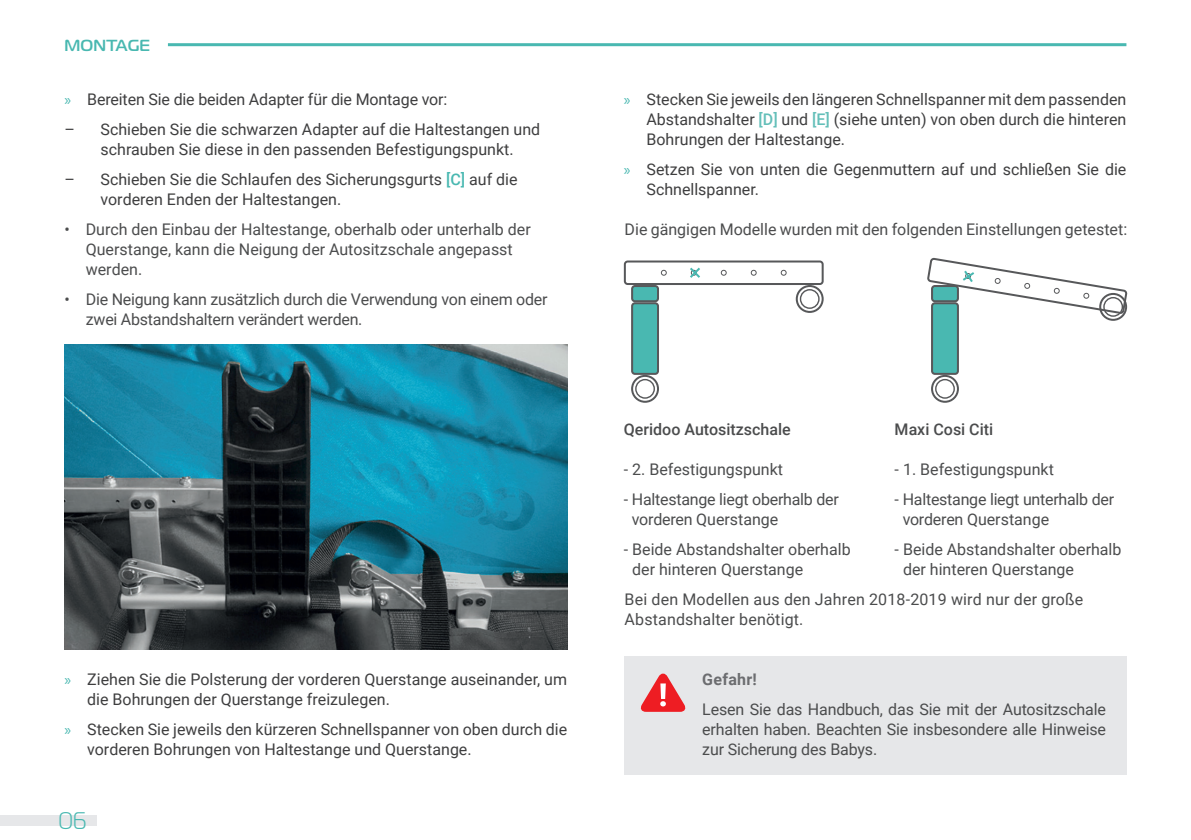
<style>
.page{position:relative;width:1191px;height:840px;background:#fff}
.page>*{position:absolute;margin:0;border:0;box-sizing:border-box;transform-origin:0 0}
.t1{font:300 24px "Magistral";color:#49b8b1}
.t2{font:16px/20px "Roboto";color:#4b4c4d}
.t3{font:16px/20px "Roboto";color:#3e3e3f}
.t4{font:500 16px "Roboto";color:#4b4c4d}
.t5{font:500 16px "Magistral";letter-spacing:.01em;color:#49b8b1}
.t6{font:700 16px "Roboto";letter-spacing:.02em;color:#6c6d70}
.s1{font-family:"Myriad Pro";color:#49b8b1}
.s2{font-weight:500;color:#49b8b1}
.s3{font-weight:500;color:#64bfb9}
</style>
<div class="page">
<div style="left:0;top:815px;width:96px;height:10px;background:#e6e7e9"></div>
<hr style="left:168px;top:43px;width:958px;height:3px;background:#49b8b1">
<img style="left:65px;top:345px;width:502px;height:304px">
<div style="left:624px;top:260px;width:199px;height:25px;border:2px solid #57585a;border-radius:3px"></div>
<div style="left:632px;top:286px;width:26px;height:15px;background:#49b8b1;border-radius:3px"></div>
<div style="left:631px;top:285px;width:28px;height:17px;border:2px solid #57585a;border-radius:3px"></div>
<div style="left:632px;top:303px;width:26px;height:70px;background:#49b8b1;border-radius:3px"></div>
<div style="left:631px;top:302px;width:28px;height:72px;border:2px solid #57585a;border-radius:3px"></div>
<div style="left:631px;top:374px;width:28px;height:28px;border:2px solid #57585a;border-radius:50%"></div>
<div style="left:795px;top:285px;width:28px;height:28px;border:2px solid #57585a;border-radius:50%"></div>
<div style="left:932px;top:303px;width:26px;height:70px;background:#49b8b1;border-radius:3px"></div>
<div style="left:931px;top:302px;width:28px;height:72px;border:2px solid #57585a;border-radius:3px"></div>
<div style="left:931px;top:374px;width:28px;height:28px;border:2px solid #57585a;border-radius:50%"></div>
<div style="left:1099px;top:293px;width:28px;height:27px;border:2px solid #57585a;border-radius:50%"></div>
<svg style="left:661px;top:270px;width:6px;height:5px"></svg>
<svg style="left:721px;top:270px;width:5px;height:5px"></svg>
<svg style="left:750px;top:270px;width:6px;height:5px"></svg>
<svg style="left:780px;top:270px;width:6px;height:5px"></svg>
<svg style="left:690px;top:267px;width:10px;height:11px"></svg>
<svg style="left:927px;top:257px;width:201px;height:58px"></svg>
<div style="left:1103px;top:297px;width:20px;height:19px;border:1px solid #57585a;border-radius:50%"></div>
<div style="left:935px;top:378px;width:20px;height:20px;border:1px solid #57585a;border-radius:50%"></div>
<div style="left:800px;top:289px;width:19px;height:20px;border:1px solid #57585a;border-radius:50%"></div>
<div style="left:635px;top:378px;width:20px;height:20px;border:1px solid #57585a;border-radius:50%"></div>
<div style="left:624px;top:656px;width:502px;height:118px;background:#e6e7e9"></div>
<svg style="left:640px;top:673px;width:46px;height:38px"></svg>
<p class="t5" style="left:65px;top:35px;width:87px">MONTAGE</p>
<p class="t3" style="left:65px;top:88px;width:384px"><span class="s1">»</span> Bereiten Sie die beiden Adapter für die Montage vor:</p>
<p class="t3" style="left:65px;top:118px;width:477px;text-align:center">– Schieben Sie die schwarzen Adapter auf die Haltestangen und schrauben Sie diese in den passenden Befestigungspunkt.</p>
<p class="t3" style="left:101px;top:168px;width:418px;text-indent:-36px">– Schieben Sie die Schlaufen des Sicherungsgurts <span class="s2">[C]</span> auf die vorderen Enden der Haltestangen.</p>
<p class="t2" style="left:86px;top:218px;width:446px;text-indent:-21px">• Durch den Einbau der Haltestange, oberhalb oder unterhalb der<br>Querstange, kann die Neigung der Autositzschale angepasst werden.</p>
<p class="t2" style="left:86px;top:288px;width:463px;text-indent:-21px">• Die Neigung kann zusätzlich durch die Verwendung von einem oder zwei Abstandshaltern verändert werden.</p>
<p class="t3" style="left:87px;top:668px;width:481px;text-indent:-23px"><span class="s1">»</span> Ziehen Sie die Polsterung der vorderen Querstange auseinander, um die Bohrungen der Querstange freizulegen.</p>
<p class="t3" style="left:87px;top:718px;width:481px;text-indent:-23px"><span class="s1">»</span> Stecken Sie jeweils den kürzeren Schnellspanner von oben durch die vorderen Bohrungen von Haltestange und Querstange.</p>
<h1 class="t1" style="left:58px;top:805px;width:30px">06</h1>
<p class="t3" style="left:646px;top:88px;width:481px;text-align:justify;text-indent:-23px"><span class="s1">»</span> Stecken Sie jeweils den längeren Schnellspanner mit dem passenden Abstandshalter <span class="s3">[D]</span> und <span class="s3">[E]</span> (siehe unten) von oben durch die hinteren Bohrungen der Haltestange.</p>
<p class="t3" style="left:646px;top:158px;width:481px;text-indent:-23px"><span class="s1">»</span> Setzen Sie von unten die Gegenmuttern auf und schließen Sie die<br>Schnellspanner.</p>
<p class="t2" style="left:624px;top:218px;width:504px">Die gängigen Modelle wurden mit den folgenden Einstellungen getestet:</p>
<p class="t4" style="left:624px;top:418px;width:168px">Qeridoo Autositzschale</p>
<p class="t2" style="left:624px;top:458px;width:161px">- 2. Befestigungspunkt</p>
<p class="t2" style="left:632px;top:488px;width:208px;text-indent:-8px">- Haltestange liegt oberhalb der vorderen Querstange</p>
<p class="t2" style="left:632px;top:538px;width:220px;text-indent:-8px">- Beide Abstandshalter oberhalb der hinteren Querstange</p>
<p class="t4" style="left:894px;top:418px;width:100px">Maxi Cosi Citi</p>
<p class="t2" style="left:894px;top:458px;width:161px">- 1. Befestigungspunkt</p>
<p class="t2" style="left:902px;top:488px;width:213px;text-indent:-8px">- Haltestange liegt unterhalb der vorderen Querstange</p>
<p class="t2" style="left:903px;top:538px;width:220px;text-indent:-8px">- Beide Abstandshalter oberhalb der hinteren Querstange</p>
<p class="t2" style="left:624px;top:588px;width:460px">Bei den Modellen aus den Jahren 2018-2019 wird nur der große<br>Abstandshalter benötigt.</p>
<p class="t6" style="left:702px;top:668px;width:56px">Gefahr!</p>
<p class="t2" style="left:702px;top:698px;width:405px;text-align:justify">Lesen Sie das Handbuch, das Sie mit der Autositzschale erhalten haben. Beachten Sie insbesondere alle Hinweise zur Sicherung des Babys.</p>
</div>
